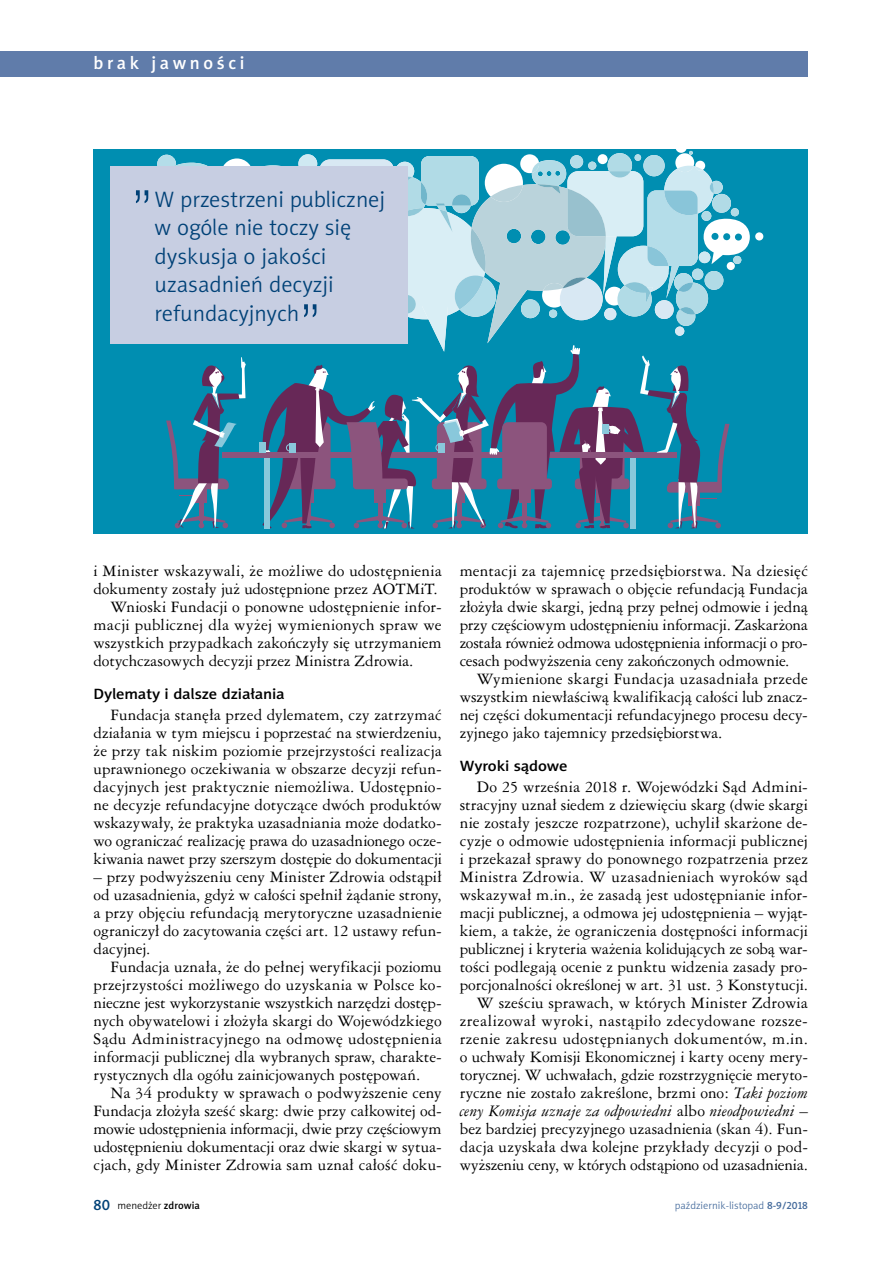
<style>
.page{position:relative;width:893px;height:1263px;background:#fff}
.page>*{position:absolute;margin:0;border:0;box-sizing:border-box;transform-origin:0 0}
.t1{font:52.5px "Swis 721 Lt PL";color:#004177}
.t2{font:22.5px/28.5px "Naomi Sans EFN Light";color:#004177}
.t3{font:18px "Naomi Sans EFN Medium";letter-spacing:.2em;color:#fff}
.t4{font:15px/18px "Ameri Garmnd PL";letter-spacing:.005em;color:#000;text-align:justify}
.t5{font:15px "Naomi Sans EFN Medium";letter-spacing:-.01em;color:#000;scale:1.1 1}
.t6{font:10.5px "Naomi Sans EFN Light";color:#456b9c}
.t7{font:10.5px "Naomi Sans EFN Light";color:#000}
.s1{font-style:italic}
.s2{font-family:"Naomi Sans EFN Medium";font-size:15px;color:#004177}
.s3{font-family:"Naomi Sans EFN Medium"}
</style>
<div class="page">
<div style="left:94px;top:149px;width:714px;height:384px;background:#008eb1"></div>
<div style="left:755px;top:232px;width:8px;height:8px;background:#fff;border-radius:50%"></div>
<svg style="left:157px;top:149px;width:593px;height:380px"></svg>
<div style="left:0;top:51px;width:808px;height:26px;background:#607caa"></div>
<div style="left:110px;top:166px;width:297px;height:178px;background:#c7cee2"></div>
<p class="t3" style="left:94px;top:52px;width:152px">brak jawności</p>
<h1 class="t1" style="left:131px;top:176px;width:24px">”</h1>
<h2 class="t2" style="left:155px;top:185px;width:232px">W przestrzeni publicznej w ogóle nie toczy się dyskusja o jakości uzasadnień decyzji refundacyjnych</h2>
<h1 class="t1" style="left:299px;top:290px;width:24px">”</h1>
<p class="t4" style="left:94px;top:561px;width:350px">i Minister wskazywali, że możliwe do udostępnienia</p>
<p class="t4" style="left:94px;top:579px;width:346px">dokumenty zostały już udostępnione przez AOTMiT.</p>
<p class="t4" style="left:111px;top:597px;width:333px">Wnioski Fundacji o ponowne udostępnienie infor-</p>
<p class="t4" style="left:94px;top:615px;width:350px">macji publicznej dla wyżej wymienionych spraw we</p>
<p class="t4" style="left:94px;top:633px;width:350px">wszystkich przypadkach zakończyły się utrzymaniem</p>
<p class="t4" style="left:94px;top:651px;width:321px">dotychczasowych decyzji przez Ministra Zdrowia.</p>
<p class="t5" style="left:94px;top:685px;width:175px">Dylematy i dalsze działania</p>
<p class="t4" style="left:94px;top:705px;width:350px;text-indent:17px">Fundacja stanęła przed dylematem, czy zatrzymać działania w tym miejscu i poprzestać na stwierdzeniu, że przy tak niskim poziomie przejrzystości realizacja uprawnionego oczekiwania w obszarze decyzji refun&shy;dacyjnych jest praktycznie niemożliwa. Udostępnio&shy;ne decyzje refundacyjne dotyczące dwóch produktów wskazywały, że praktyka uzasadniania może dodatko&shy;wo ograniczać realizację prawa do uzasadnionego ocze&shy;kiwania nawet przy szerszym dostępie do dokumentacji</p>
<p class="t4" style="left:94px;top:867px;width:350px">– przy podwyższeniu ceny Minister Zdrowia odstąpił od uzasadnienia, gdyż w całości spełnił żądanie strony, a przy objęciu refundacją merytoryczne uzasadnienie ograniczył do zacytowania części art. 12 ustawy refun&shy;dacyjnej.</p>
<p class="t4" style="left:94px;top:957px;width:350px;text-indent:17px">Fundacja uznała, że do pełnej weryfikacji poziomu przejrzystości możliwego do uzyskania w Polsce ko&shy;nieczne jest wykorzystanie wszystkich narzędzi dostęp&shy;nych obywatelowi i złożyła skargi do Wojewódzkiego Sądu Administracyjnego na odmowę udostępnienia informacji publicznej dla wybranych spraw, charakte&shy;rystycznych dla ogółu zainicjowanych postępowań.</p>
<p class="t4" style="left:94px;top:1083px;width:350px;text-indent:17px">Na 34 produkty w sprawach o podwyższenie ceny Fundacja złożyła sześć skarg: dwie przy całkowitej od&shy;mowie udostępnienia informacji, dwie przy częściowym udostępnieniu dokumentacji oraz dwie skargi w sytua&shy;cjach, gdy Minister Zdrowia sam uznał całość doku-</p>
<p class="t4" style="left:460px;top:561px;width:350px">mentacji za tajemnicę przedsiębiorstwa. Na dziesięć produktów w sprawach o objęcie refundacją Fundacja złożyła dwie skargi, jedną przy pełnej odmowie i jedną przy częściowym udostępnieniu informacji. Zaskarżona została również odmowa udostępnienia informacji o pro&shy;cesach podwyższenia ceny zakończonych odmownie.</p>
<p class="t4" style="left:460px;top:669px;width:350px;text-indent:17px">Wymienione skargi Fundacja uzasadniała przede wszystkim niewłaściwą kwalifikacją całości lub znacz&shy;nej części dokumentacji refundacyjnego procesu decy&shy;zyjnego jako tajemnicy przedsiębiorstwa.</p>
<p class="t5" style="left:460px;top:757px;width:100px">Wyroki sądowe</p>
<p class="t4" style="left:460px;top:777px;width:350px;text-align:right">Do 25 września 2018 r. Wojewódzki Sąd Admini&shy;stracyjny uznał siedem z dziewięciu skarg (dwie skargi nie zostały jeszcze rozpatrzone), uchylił skarżone de&shy;cyzje o odmowie udostępnienia informacji publicznej i przekazał sprawy do ponownego rozpatrzenia przez Ministra Zdrowia. W uzasadnieniach wyroków sąd wskazywał m.in., że zasadą jest udostępnianie infor&shy;macji publicznej, a odmowa jej udostępnienia – wyjąt&shy;kiem, a także, że ograniczenia dostępności informacji publicznej i kryteria ważenia kolidujących ze sobą war&shy;tości podlegają ocenie z punktu widzenia zasady pro&shy;porcjonalności określonej w art. 31 ust. 3 Konstytucji.<br>W sześciu sprawach, w których Minister Zdrowia zrealizował wyroki, nastąpiło zdecydowane rozsze&shy;rzenie zakresu udostępnianych dokumentów, m.in. o uchwały Komisji Ekonomicznej i karty oceny mery&shy;torycznej. W uchwałach, gdzie rozstrzygnięcie meryto&shy;ryczne nie zostało zakreślone, brzmi ono: <span class="s1">Taki poziom ceny Komisja uznaje za odpowiedni</span> albo <span class="s1">nieodpowiedni</span> – bez bardziej precyzyjnego uzasadnienia (skan 4). Fun&shy;dacja uzyskała dwa kolejne przykłady decyzji o pod&shy;wyższeniu ceny, w których odstąpiono od uzasadnienia.</p>
<p class="t7" style="left:94px;top:1199px;width:108px"><span class="s2">80</span> menedżer <span class="s3">zdrowia</span></p>
<p class="t6" style="left:675px;top:1199px;width:135px">październik-listopad <span class="s3">8-9/2018</span></p>
</div>
